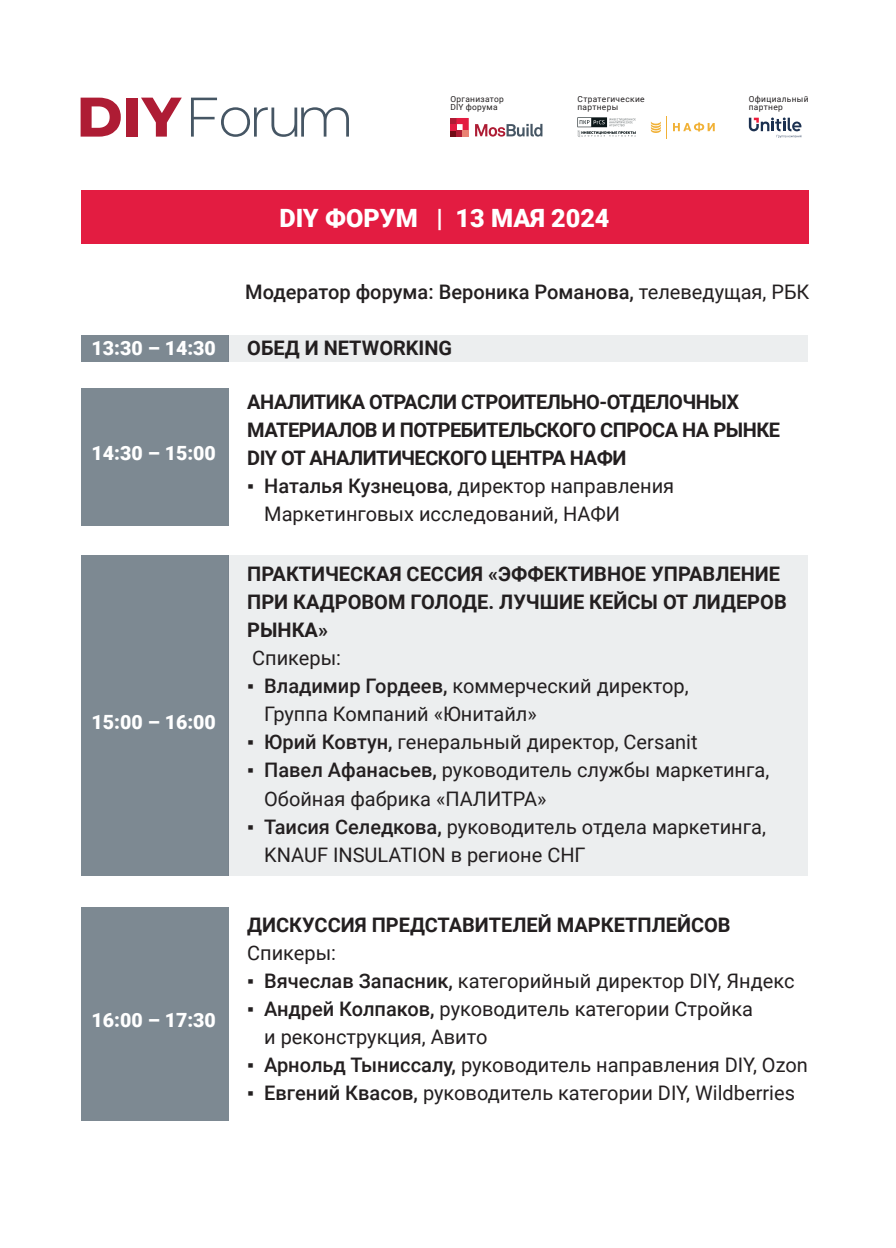
<style>
.page{position:relative;width:896px;height:1248px;background:#fff}
.page>*{position:absolute;margin:0;border:0;box-sizing:border-box;transform-origin:0 0}
.t1{font:900 25.2px "Roboto";color:#fff}
.t2{font:20px/28px "Roboto";color:#231f20}
.t3{font:700 20px/28px "Roboto";letter-spacing:-.01em;color:#231f20}
.t4{font:500 20px "Roboto";color:#231f20}
.t5{font:900 19.6px "Roboto";color:#fff}
.t6{font:8.4px/8.4px "Roboto";letter-spacing:.04em;color:#231f20}
.s1{font-weight:400}
.s2{font-family:"Times New Roman"}
.s3{font-weight:500}
</style>
<div class="page">
<svg style="left:450px;top:118px;width:19px;height:18px"></svg>
<div style="left:462px;top:130px;width:7px;height:6px;background:#e98273"></div>
<svg style="left:475px;top:124px;width:67px;height:13px"></svg>
<svg style="left:651px;top:116px;width:16px;height:23px"></svg>
<svg style="left:673px;top:122px;width:42px;height:9px"></svg>
<svg style="left:577px;top:117px;width:59px;height:20px"></svg>
<div style="left:81px;top:190px;width:727px;height:54px;background:#e31c41"></div>
<svg style="left:191px;top:98px;width:158px;height:39px"></svg>
<svg style="left:81px;top:98px;width:40px;height:39px"></svg>
<div style="left:127px;top:98px;width:11px;height:39px;background:#ae1c34"></div>
<svg style="left:141px;top:98px;width:41px;height:39px"></svg>
<svg style="left:749px;top:117px;width:52px;height:21px"></svg>
<div style="left:228px;top:334px;width:580px;height:27px;background:#eceeef"></div>
<div style="left:228px;top:555px;width:580px;height:321px;background:#eceeef"></div>
<div style="left:81px;top:334px;width:147px;height:27px;background:#7d8992"></div>
<div style="left:81px;top:555px;width:147px;height:321px;background:#7d8992"></div>
<div style="left:81px;top:388px;width:147px;height:138px;background:#7d8992"></div>
<div style="left:81px;top:906px;width:147px;height:214px;background:#7d8992"></div>
<p class="t6" style="left:450px;top:94px;width:55px">Организатор<br>DIY форума</p>
<p class="t6" style="left:577px;top:94px;width:69px">Стратегические партнеры</p>
<p class="t6" style="left:749px;top:94px;width:61px">Официальный партнер</p>
<p class="t5" style="left:92px;top:334px;width:126px">13:30 – 14:30</p>
<p class="t5" style="left:92px;top:439px;width:126px">14:30 – 15:00</p>
<p class="t5" style="left:92px;top:708px;width:126px">15:00 – 16:00</p>
<p class="t5" style="left:92px;top:1006px;width:126px">16:00 – 17:30</p>
<p class="t1" style="left:279px;top:200px;width:332px">DIY ФОРУМ | 13 МАЯ 2024</p>
<p class="t4" style="left:245px;top:278px;width:566px">Модератор форума: Вероника Романова, <span class="s1">телеведущая, РБК</span></p>
<p class="t3" style="left:247px;top:333px;width:206px">ОБЕД И NETWORKING</p>
<p class="t3" style="left:247px;top:387px;width:534px">АНАЛИТИКА ОТРАСЛИ СТРОИТЕЛЬНО-ОТДЕЛОЧНЫХ<br>МАТЕРИАЛОВ И ПОТРЕБИТЕЛЬСКОГО СПРОСА НА РЫНКЕ<br>DIY ОТ АНАЛИТИЧЕСКОГО ЦЕНТРА НАФИ</p>
<p class="t2" style="left:264px;top:471px;width:411px;text-indent:-17px"><span class="s2">▪</span> <span class="s3">Наталья Кузнецова</span>, директор направления<br>Маркетинговых исследований, НАФИ</p>
<p class="t3" style="left:247px;top:559px;width:541px">ПРАКТИЧЕСКАЯ СЕССИЯ «ЭФФЕКТИВНОЕ УПРАВЛЕНИЕ<br>ПРИ КАДРОВОМ ГОЛОДЕ. ЛУЧШИЕ КЕЙСЫ ОТ ЛИДЕРОВ<br>РЫНКА»</p>
<p class="t2" style="left:252px;top:643px;width:90px">Спикеры:</p>
<p class="t2" style="left:264px;top:671px;width:426px;text-indent:-17px"><span class="s2">▪</span> <span class="s3">Владимир Гордеев,</span> коммерческий директор,<br>Группа Компаний «Юнитайл»</p>
<p class="t2" style="left:247px;top:727px;width:452px"><span class="s2">▪</span> <span class="s3">Юрий Ковтун,</span> генеральный директор, Cersanit</p>
<p class="t2" style="left:264px;top:755px;width:506px;text-indent:-17px"><span class="s2">▪</span> <span class="s3">Павел Афанасьев,</span> руководитель службы маркетинга,<br>Обойная фабрика «ПАЛИТРА»</p>
<p class="t2" style="left:264px;top:811px;width:503px;text-indent:-17px"><span class="s2">▪</span> <span class="s3">Таисия Селедкова,</span> руководитель отдела маркетинга,<br>KNAUF INSULATION в регионе СНГ</p>
<p class="t3" style="left:247px;top:909px;width:485px">ДИСКУССИЯ ПРЕДСТАВИТЕЛЕЙ МАРКЕТПЛЕЙСОВ</p>
<p class="t2" style="left:247px;top:937px;width:90px">Спикеры:</p>
<p class="t2" style="left:247px;top:965px;width:549px"><span class="s2">▪</span> <span class="s3">Вячеслав Запасник,</span> категорийный директор DIY, Яндекс</p>
<p class="t2" style="left:264px;top:993px;width:490px;text-indent:-17px"><span class="s2">▪</span> <span class="s3">Андрей Колпаков,</span> руководитель категории Стройка и реконструкция, Авито</p>
<p class="t2" style="left:247px;top:1049px;width:562px"><span class="s2">▪</span> <span class="s3">Арнольд Тыниссалу,</span> руководитель направления DIY, Ozon</p>
<p class="t2" style="left:247px;top:1077px;width:549px"><span class="s2">▪</span> <span class="s3">Евгений Квасов,</span> руководитель категории DIY, Wildberries</p>
</div>
